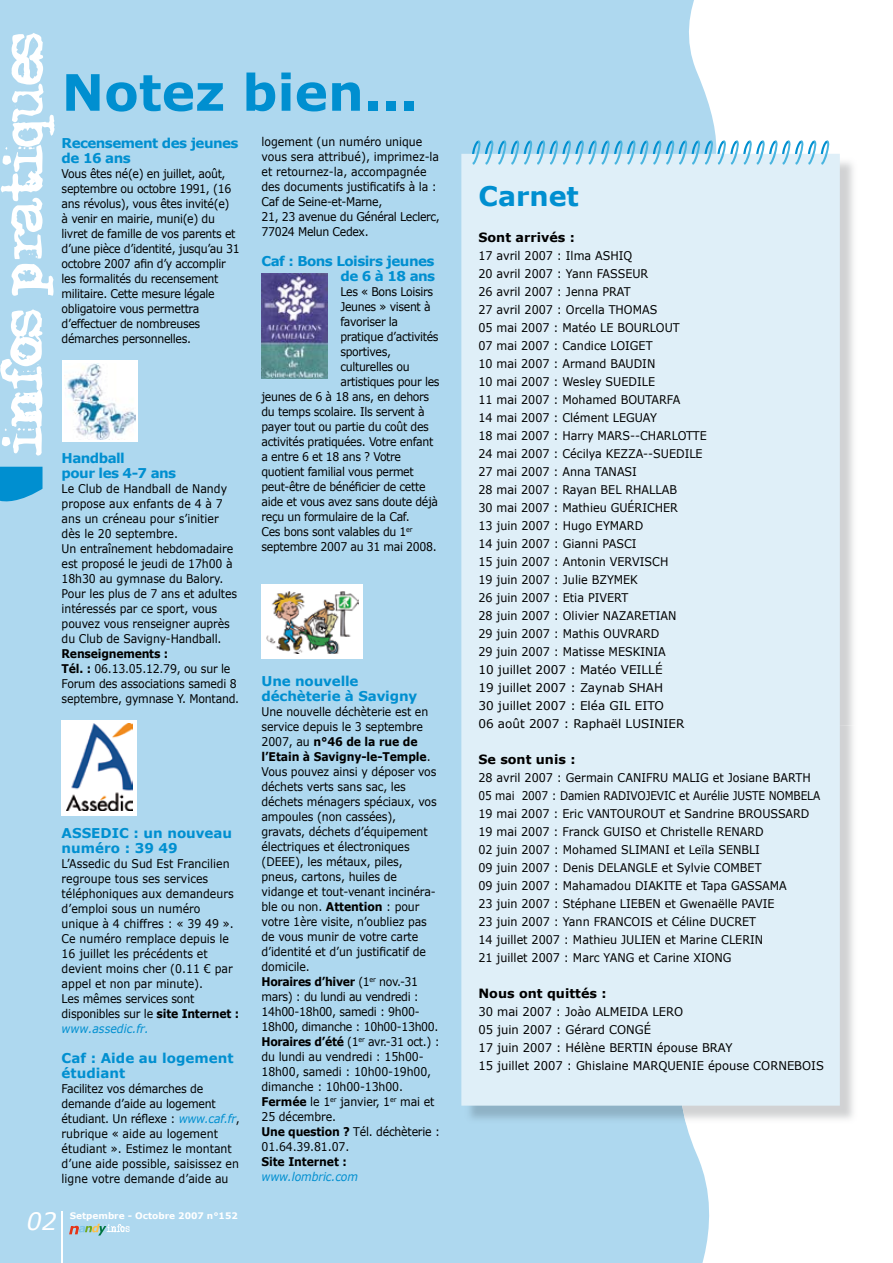
<style>
.page{position:relative;width:893px;height:1263px;background:#fff}
.page>*{position:absolute;margin:0;border:0;box-sizing:border-box;transform-origin:0 0}
.t1{font:52.5px "Adler";letter-spacing:-.105em;color:#fff}
.t2{font:700 50.25px "Verdana";color:#008fd0}
.t3{font:700 27px "Verdana";color:#008fd0}
.t4{font:italic 24px "Verdana";color:#fff}
.t5{font:700 13.5px/15px "Verdana";letter-spacing:-.01em;color:#008fd0}
.t6{font:700 13.5px/15px "Verdana";letter-spacing:-.04em;color:#008fd0}
.t7{font:700 12.75px "Verdana";color:#000}
.t8{font:12px/15px "Verdana";letter-spacing:-.01em;color:#000;scale:.91 1}
.t9{font:12px/18px "Verdana";letter-spacing:-.01em;color:#000;scale:.93 1}
.t10{font:12px/15px "Verdana";letter-spacing:-.03em;color:#000;scale:.91 1}
.t11{font:12px/18px "Verdana";letter-spacing:-.01em;color:#000;scale:.96 1}
.t12{font:italic 12px "Verdana";letter-spacing:-.01em;color:#008fd0;scale:.91 1}
.t13{font:700 12px "Verdana";letter-spacing:-.01em;color:#000;scale:.91 1}
.t14{font:700 9px "Verdana";color:#fff}
.s1{font-weight:700}
.s2{font-style:italic;color:#008fd0}
</style>
<div class="page">
<div style="left:0;top:0;width:891px;height:1263px;background:#aed8ef"></div>
<svg style="left:689px;top:0;width:202px;height:723px;background:#f8f9fa"></svg>
<svg style="left:0;top:467px;width:43px;height:35px;background:#1899d4"></svg>
<hr style="left:61px;top:1212px;width:1px;height:51px;background:#fff">
<svg style="left:69px;top:1224px;width:61px;height:11px"></svg>
<div style="left:261px;top:585px;width:102px;height:74px;background:#fff"></div>
<img style="left:267px;top:591px;width:91px;height:63px">
<div style="left:62px;top:361px;width:75px;height:81px;background:#fff"></div>
<img style="left:65px;top:363px;width:70px;height:77px">
<div style="left:62px;top:720px;width:75px;height:95px;background:#fff"></div>
<img style="left:67px;top:723px;width:65px;height:87px">
<img style="left:261px;top:274px;width:67px;height:104px">
<svg style="left:686px;top:723px;width:205px;height:540px;background:#f6f8f9"></svg>
<img style="left:669px;top:1106px;width:60px;height:18px">
<div style="left:461px;top:154px;width:379px;height:952px;background:#dfeff8"></div>
<svg style="left:472px;top:140px;width:359px;height:25px"></svg>
<h1 class="t1" style="left:0;top:456px;width:428px;rotate:-90deg">infos pratiques</h1>
<h2 class="t2" style="left:62px;top:60px;width:358px">Notez bien...</h2>
<p class="t8" style="left:261px;top:134px;width:198px">logement (un numéro unique vous sera attribué), imprimez-la et retournez-la, accompagnée des documents justificatifs à la :<br>Caf de Seine-et-Marne,<br>21, 23 avenue du Général Leclerc,<br>77024 Melun Cedex.</p>
<p class="t6" style="left:261px;top:253px;width:175px;text-align:right">Caf : Bons Loisirs jeunes de 6 à 18 ans</p>
<p class="t10" style="left:340px;top:284px;width:103px">Les « Bons Loisirs</p>
<p class="t10" style="left:340px;top:299px;width:101px">Jeunes » visent à</p>
<p class="t10" style="left:340px;top:314px;width:65px">favoriser la</p>
<p class="t10" style="left:340px;top:329px;width:109px">pratique d’activités</p>
<p class="t10" style="left:340px;top:344px;width:57px">sportives,</p>
<p class="t10" style="left:340px;top:359px;width:78px">culturelles ou</p>
<p class="t10" style="left:340px;top:374px;width:110px">artistiques pour les</p>
<p class="t10" style="left:261px;top:389px;width:186px">jeunes de 6 à 18 ans, en dehors</p>
<p class="t10" style="left:261px;top:404px;width:181px">du temps scolaire. Ils servent à</p>
<p class="t10" style="left:261px;top:419px;width:186px">payer tout ou partie du coût des</p>
<p class="t10" style="left:261px;top:434px;width:190px">activités pratiquées. Votre enfant</p>
<p class="t10" style="left:261px;top:449px;width:155px">a entre 6 et 18 ans ? Votre</p>
<p class="t10" style="left:261px;top:464px;width:169px">quotient familial vous permet</p>
<p class="t10" style="left:261px;top:479px;width:182px">peut-être de bénéficier de cette</p>
<p class="t10" style="left:261px;top:494px;width:196px">aide et vous avez sans doute déjà</p>
<p class="t10" style="left:261px;top:509px;width:164px">reçu un formulaire de la Caf.</p>
<p class="t10" style="left:261px;top:524px;width:168px">Ces bons sont valables du 1<sup>er</sup></p>
<p class="t10" style="left:261px;top:539px;width:194px">septembre 2007 au 31 mai 2008.</p>
<p class="t6" style="left:62px;top:135px;width:178px">Recensement des jeunes de 16 ans</p>
<p class="t10" style="left:62px;top:166px;width:197px">Vous êtes né(e) en juillet, août, septembre ou octobre 1991, (16 ans révolus), vous êtes invité(e)<br>à venir en mairie, muni(e) du livret de famille de vos parents et d’une pièce d’identité, jusqu’au 31 octobre 2007 afin d’y accomplir les formalités du recensement militaire. Cette mesure légale obligatoire vous permettra d’effectuer de nombreuses démarches personnelles.</p>
<p class="t6" style="left:62px;top:450px;width:116px">Handball<br>pour les 4-7 ans</p>
<p class="t8" style="left:62px;top:481px;width:194px">Le Club de Handball de Nandy propose aux enfants de 4 à 7 ans un créneau pour s’initier dès le 20 septembre.<br>Un entraînement hebdomadaire est proposé le jeudi de 17h00 à<br>18h30 au gymnase du Balory.<br>Pour les plus de 7 ans et adultes intéressés par ce sport, vous pouvez vous renseigner auprès du Club de Savigny-Handball.</p>
<p class="t8" style="left:62px;top:646px;width:197px"><span class="s1">Renseignements :<br>Tél. :</span> 06.13.05.12.79, ou sur le<br>Forum des associations samedi 8 septembre, gymnase Y. Montand.</p>
<p class="t5" style="left:261px;top:673px;width:157px">Une nouvelle déchèterie à Savigny</p>
<p class="t8" style="left:261px;top:704px;width:198px">Une nouvelle déchèterie est en service depuis le 3 septembre<br>2007, au <span class="s1">n°46 de la rue de l’Etain à Savigny-le-Temple</span>.<br>Vous pouvez ainsi y déposer vos déchets verts sans sac, les déchets ménagers spéciaux, vos ampoules (non cassées), gravats, déchets d’équipement électriques et électroniques (DEEE), les métaux, piles, pneus, cartons, huiles de vidange et tout-venant incinéra&shy;ble ou non. <span class="s1">Attention</span> : pour votre 1ère visite, n’oubliez pas de vous munir de votre carte d’identité et d’un justificatif de domicile.<br><span class="s1">Horaires d’hiver</span> (1<sup>er</sup> nov.-31 mars) : du lundi au vendredi :<br>14h00-18h00, samedi : 9h00-<br>18h00, dimanche : 10h00-13h00.<br><span class="s1">Horaires d’été</span> (1<sup>er</sup> avr.-31 oct.) : du lundi au vendredi : 15h00-<br>18h00, samedi : 10h00-19h00, dimanche : 10h00-13h00.<br><span class="s1">Fermée</span> le 1<sup>er</sup> janvier, 1<sup>er</sup> mai et<br>25 décembre.<br><span class="s1">Une question ?</span> Tél. déchèterie :<br>01.64.39.81.07.</p>
<p class="t13" style="left:261px;top:1154px;width:95px">Site Internet :</p>
<p class="t12" style="left:261px;top:1169px;width:108px">www.lombric.com</p>
<p class="t5" style="left:62px;top:825px;width:172px">ASSEDIC : un nouveau numéro : 39 49</p>
<p class="t8" style="left:62px;top:856px;width:197px">L’Assedic du Sud Est Francilien regroupe tous ses services téléphoniques aux demandeurs d’emploi sous un numéro unique à 4 chiffres : « 39 49 ».<br>Ce numéro remplace depuis le<br>16 juillet les précédents et devient moins cher (0.11 € par appel et non par minute).<br>Les mêmes services sont disponibles sur le <span class="s1">site Internet : </span><span class="s2">www.assedic.fr.</span></p>
<p class="t5" style="left:62px;top:1050px;width:173px">Caf : Aide au logement étudiant</p>
<p class="t8" style="left:62px;top:1081px;width:197px">Facilitez vos démarches de demande d’aide au logement étudiant. Un réflexe : <span class="s2">www.caf.fr</span>, rubrique « aide au logement étudiant ». Estimez le montant d’une aide possible, saisissez en ligne votre demande d’aide au</p>
<h3 class="t4" style="left:26px;top:1206px;width:32px">02</h3>
<p class="t14" style="left:70px;top:1210px;width:170px">Setpembre - Octobre 2007 n°152</p>
<h3 class="t3" style="left:478px;top:179px;width:102px">Carnet</h3>
<p class="t7" style="left:478px;top:229px;width:98px">Sont arrivés :</p>
<p class="t9" style="left:478px;top:246px;width:247px">17 avril 2007 : Ilma ASHIQ<br>20 avril 2007 : Yann FASSEUR<br>26 avril 2007 : Jenna PRAT<br>27 avril 2007 : Orcella THOMAS<br>05 mai 2007 : Matéo LE BOURLOUT<br>07 mai 2007 : Candice LOIGET<br>10 mai 2007 : Armand BAUDIN<br>10 mai 2007 : Wesley SUEDILE<br>11 mai 2007 : Mohamed BOUTARFA<br>14 mai 2007 : Clément LEGUAY<br>18 mai 2007 : Harry MARS--CHARLOTTE<br>24 mai 2007 : Cécilya KEZZA--SUEDILE<br>27 mai 2007 : Anna TANASI<br>28 mai 2007 : Rayan BEL RHALLAB<br>30 mai 2007 : Mathieu GUÉRICHER<br>13 juin 2007 : Hugo EYMARD<br>14 juin 2007 : Gianni PASCI<br>15 juin 2007 : Antonin VERVISCH<br>19 juin 2007 : Julie BZYMEK<br>26 juin 2007 : Etia PIVERT<br>28 juin 2007 : Olivier NAZARETIAN<br>29 juin 2007 : Mathis OUVRARD<br>29 juin 2007 : Matisse MESKINIA<br>10 juillet 2007 : Matéo VEILLÉ<br>19 juillet 2007 : Zaynab SHAH<br>30 juillet 2007 : Eléa GIL EITO<br>06 août 2007 : Raphaël LUSINIER</p>
<p class="t7" style="left:478px;top:751px;width:99px">Se sont unis :</p>
<p class="t9" style="left:478px;top:768px;width:369px">28 avril 2007 : Germain CANIFRU MALIG et Josiane BARTH 05 mai 2007 : Damien RADIVOJEVIC et Aurélie JUSTE NOMBELA 19 mai 2007 : Eric VANTOUROUT et Sandrine BROUSSARD 19 mai 2007 : Franck GUISO et Christelle RENARD<br>02 juin 2007 : Mohamed SLIMANI et Leïla SENBLI<br>09 juin 2007 : Denis DELANGLE et Sylvie COMBET<br>09 juin 2007 : Mahamadou DIAKITE et Tapa GASSAMA<br>23 juin 2007 : Stéphane LIEBEN et Gwenaëlle PAVIE<br>23 juin 2007 : Yann FRANCOIS et Céline DUCRET<br>14 juillet 2007 : Mathieu JULIEN et Marine CLERIN<br>21 juillet 2007 : Marc YANG et Carine XIONG</p>
<p class="t7" style="left:478px;top:985px;width:130px">Nous ont quittés :</p>
<p class="t11" style="left:478px;top:1002px;width:361px">30 mai 2007 : Joào ALMEIDA LERO<br>05 juin 2007 : Gérard CONGÉ<br>17 juin 2007 : Hélène BERTIN épouse BRAY<br>15 juillet 2007 : Ghislaine MARQUENIE épouse CORNEBOIS</p>
</div>
